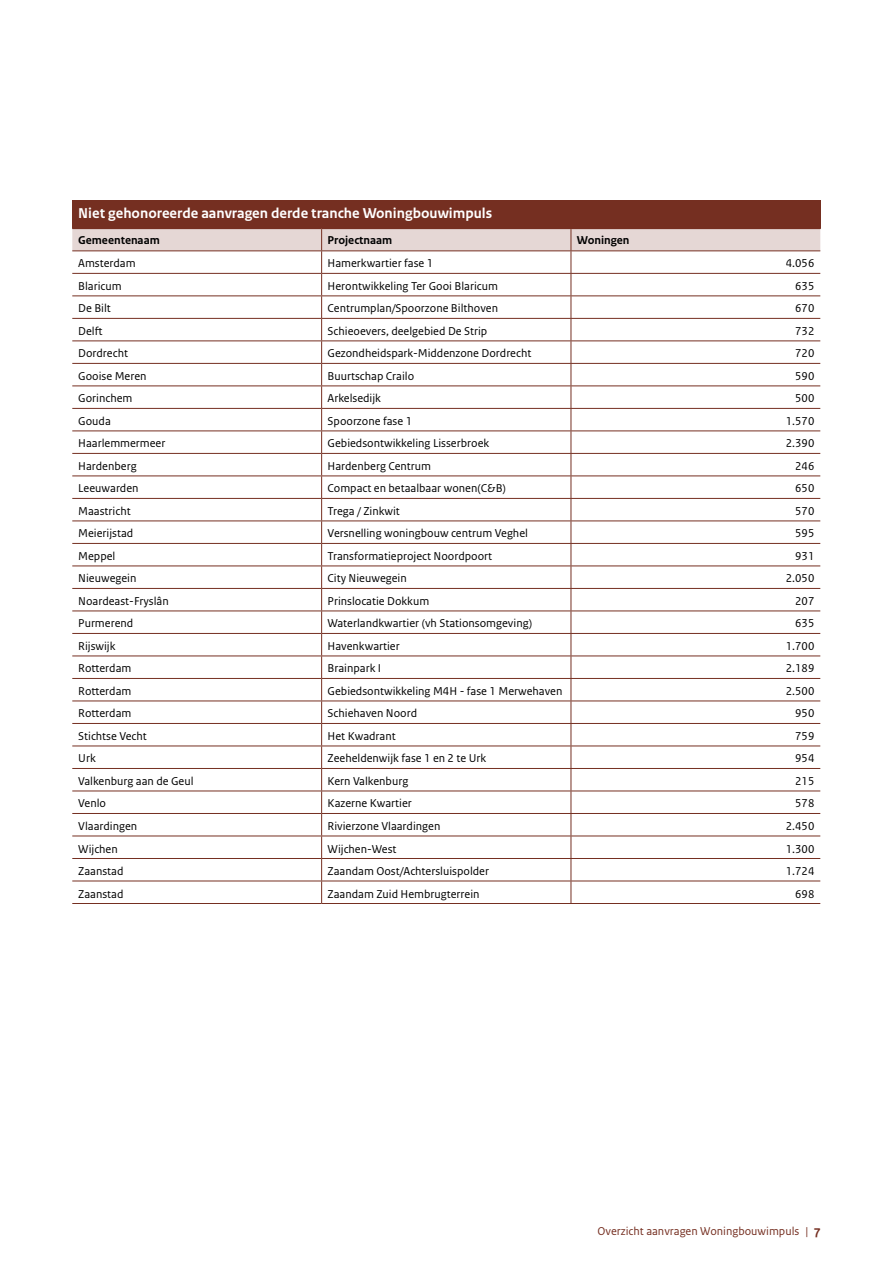
<style>
.page{position:relative;width:893px;height:1263px;background:#fff}
.page>*{position:absolute;margin:0;border:0;box-sizing:border-box;transform-origin:0 0}
._30_RO_Tabel_Kop{font:700 15px "Rijksoverheid Sans Text";color:#fff}
._32_RO_Tabel_Broodte{font:12px "Rijksoverheid Sans Text";color:#000}
.t1{font:12px "Rijksoverheid Sans Text";color:#752f21}
._32_RO_Tabel_Broodte-2{font:700 12px "Rijksoverheid Sans Text";color:#000}
.s1{font-weight:700;font-size:13.5px}
</style>
<div class="page">
<div style="left:72px;top:200px;width:748px;height:28px;background:#752f21"></div>
<svg style="left:72px;top:229px;width:748px;height:674px"></svg>
<hr style="left:72px;top:250px;width:250px;height:1px;background:#752f21">
<hr style="left:322px;top:250px;width:249px;height:1px;background:#752f21">
<hr style="left:571px;top:250px;width:249px;height:1px;background:#752f21">
<hr style="left:72px;top:903px;width:250px;height:1px;background:#752f21">
<hr style="left:322px;top:903px;width:249px;height:1px;background:#752f21">
<hr style="left:571px;top:903px;width:249px;height:1px;background:#752f21">
<hr style="left:72px;top:228px;width:250px;height:1px;background:#752f21">
<hr style="left:322px;top:228px;width:249px;height:1px;background:#752f21">
<hr style="left:571px;top:228px;width:249px;height:1px;background:#752f21">
<p class="_30_RO_Tabel_Kop" style="left:78px;top:205px;width:415px">Niet gehonoreerde aanvragen derde tranche Woningbouwimpuls</p>
<p class="_32_RO_Tabel_Broodte-2" style="left:78px;top:233px;width:83px">Gemeentenaam</p>
<p class="_32_RO_Tabel_Broodte-2" style="left:328px;top:233px;width:66px">Projectnaam</p>
<p class="_32_RO_Tabel_Broodte-2" style="left:577px;top:233px;width:54px">Woningen</p>
<p class="_32_RO_Tabel_Broodte" style="left:78px;top:257px;width:59px">Amsterdam</p>
<p class="_32_RO_Tabel_Broodte" style="left:328px;top:257px;width:107px">Hamerkwartier fase 1</p>
<p class="_32_RO_Tabel_Broodte" style="left:786px;top:257px;width:30px">4.056</p>
<p class="_32_RO_Tabel_Broodte" style="left:78px;top:279px;width:45px">Blaricum</p>
<p class="_32_RO_Tabel_Broodte" style="left:328px;top:279px;width:172px">Herontwikkeling Ter Gooi Blaricum</p>
<p class="_32_RO_Tabel_Broodte" style="left:795px;top:279px;width:21px">635</p>
<p class="_32_RO_Tabel_Broodte" style="left:78px;top:302px;width:34px">De Bilt</p>
<p class="_32_RO_Tabel_Broodte" style="left:328px;top:302px;width:172px">Centrumplan/Spoorzone Bilthoven</p>
<p class="_32_RO_Tabel_Broodte" style="left:795px;top:302px;width:21px">670</p>
<p class="_32_RO_Tabel_Broodte" style="left:78px;top:324px;width:26px">Delft</p>
<p class="_32_RO_Tabel_Broodte" style="left:328px;top:324px;width:161px">Schieoevers, deelgebied De Strip</p>
<p class="_32_RO_Tabel_Broodte" style="left:795px;top:324px;width:21px">732</p>
<p class="_32_RO_Tabel_Broodte" style="left:78px;top:347px;width:51px">Dordrecht</p>
<p class="_32_RO_Tabel_Broodte" style="left:328px;top:347px;width:205px">Gezondheidspark-Middenzone Dordrecht</p>
<p class="_32_RO_Tabel_Broodte" style="left:795px;top:347px;width:21px">720</p>
<p class="_32_RO_Tabel_Broodte" style="left:78px;top:369px;width:70px">Gooise Meren</p>
<p class="_32_RO_Tabel_Broodte" style="left:328px;top:369px;width:88px">Buurtschap Crailo</p>
<p class="_32_RO_Tabel_Broodte" style="left:795px;top:369px;width:21px">590</p>
<p class="_32_RO_Tabel_Broodte" style="left:78px;top:392px;width:56px">Gorinchem</p>
<p class="_32_RO_Tabel_Broodte" style="left:328px;top:392px;width:55px">Arkelsedijk</p>
<p class="_32_RO_Tabel_Broodte" style="left:795px;top:392px;width:21px">500</p>
<p class="_32_RO_Tabel_Broodte" style="left:78px;top:414px;width:34px">Gouda</p>
<p class="_32_RO_Tabel_Broodte" style="left:328px;top:414px;width:86px">Spoorzone fase 1</p>
<p class="_32_RO_Tabel_Broodte" style="left:786px;top:414px;width:30px">1.570</p>
<p class="_32_RO_Tabel_Broodte" style="left:78px;top:437px;width:89px">Haarlemmermeer</p>
<p class="_32_RO_Tabel_Broodte" style="left:328px;top:437px;width:163px">Gebiedsontwikkeling Lisserbroek</p>
<p class="_32_RO_Tabel_Broodte" style="left:786px;top:437px;width:30px">2.390</p>
<p class="_32_RO_Tabel_Broodte" style="left:78px;top:459px;width:60px">Hardenberg</p>
<p class="_32_RO_Tabel_Broodte" style="left:328px;top:459px;width:105px">Hardenberg Centrum</p>
<p class="_32_RO_Tabel_Broodte" style="left:795px;top:459px;width:21px">246</p>
<p class="_32_RO_Tabel_Broodte" style="left:78px;top:482px;width:62px">Leeuwarden</p>
<p class="_32_RO_Tabel_Broodte" style="left:328px;top:482px;width:180px">Compact en betaalbaar wonen(C&amp;B)</p>
<p class="_32_RO_Tabel_Broodte" style="left:795px;top:482px;width:21px">650</p>
<p class="_32_RO_Tabel_Broodte" style="left:78px;top:504px;width:54px">Maastricht</p>
<p class="_32_RO_Tabel_Broodte" style="left:328px;top:504px;width:74px">Trega / Zinkwit</p>
<p class="_32_RO_Tabel_Broodte" style="left:795px;top:504px;width:21px">570</p>
<p class="_32_RO_Tabel_Broodte" style="left:78px;top:527px;width:57px">Meierijstad</p>
<p class="_32_RO_Tabel_Broodte" style="left:328px;top:527px;width:202px">Versnelling woningbouw centrum Veghel</p>
<p class="_32_RO_Tabel_Broodte" style="left:795px;top:527px;width:21px">595</p>
<p class="_32_RO_Tabel_Broodte" style="left:78px;top:549px;width:39px">Meppel</p>
<p class="_32_RO_Tabel_Broodte" style="left:328px;top:549px;width:166px">Transformatieproject Noordpoort</p>
<p class="_32_RO_Tabel_Broodte" style="left:795px;top:549px;width:21px">931</p>
<p class="_32_RO_Tabel_Broodte" style="left:78px;top:572px;width:60px">Nieuwegein</p>
<p class="_32_RO_Tabel_Broodte" style="left:328px;top:572px;width:81px">City Nieuwegein</p>
<p class="_32_RO_Tabel_Broodte" style="left:786px;top:572px;width:30px">2.050</p>
<p class="_32_RO_Tabel_Broodte" style="left:78px;top:594px;width:92px">Noardeast-Fryslân</p>
<p class="_32_RO_Tabel_Broodte" style="left:328px;top:594px;width:103px">Prinslocatie Dokkum</p>
<p class="_32_RO_Tabel_Broodte" style="left:795px;top:594px;width:21px">207</p>
<p class="_32_RO_Tabel_Broodte" style="left:78px;top:617px;width:57px">Purmerend</p>
<p class="_32_RO_Tabel_Broodte" style="left:328px;top:617px;width:206px">Waterlandkwartier (vh Stationsomgeving)</p>
<p class="_32_RO_Tabel_Broodte" style="left:795px;top:617px;width:21px">635</p>
<p class="_32_RO_Tabel_Broodte" style="left:78px;top:639px;width:39px">Rijswijk</p>
<p class="_32_RO_Tabel_Broodte" style="left:328px;top:639px;width:74px">Havenkwartier</p>
<p class="_32_RO_Tabel_Broodte" style="left:786px;top:639px;width:30px">1.700</p>
<p class="_32_RO_Tabel_Broodte" style="left:78px;top:662px;width:55px">Rotterdam</p>
<p class="_32_RO_Tabel_Broodte" style="left:328px;top:662px;width:55px">Brainpark I</p>
<p class="_32_RO_Tabel_Broodte" style="left:786px;top:662px;width:30px">2.189</p>
<p class="_32_RO_Tabel_Broodte" style="left:78px;top:684px;width:55px">Rotterdam</p>
<p class="_32_RO_Tabel_Broodte" style="left:328px;top:684px;width:236px">Gebiedsontwikkeling M4H - fase 1 Merwehaven</p>
<p class="_32_RO_Tabel_Broodte" style="left:786px;top:684px;width:30px">2.500</p>
<p class="_32_RO_Tabel_Broodte" style="left:78px;top:707px;width:55px">Rotterdam</p>
<p class="_32_RO_Tabel_Broodte" style="left:328px;top:707px;width:91px">Schiehaven Noord</p>
<p class="_32_RO_Tabel_Broodte" style="left:795px;top:707px;width:21px">950</p>
<p class="_32_RO_Tabel_Broodte" style="left:78px;top:729px;width:70px">Stichtse Vecht</p>
<p class="_32_RO_Tabel_Broodte" style="left:328px;top:729px;width:70px">Het Kwadrant</p>
<p class="_32_RO_Tabel_Broodte" style="left:795px;top:729px;width:21px">759</p>
<p class="_32_RO_Tabel_Broodte" style="left:78px;top:752px;width:19px">Urk</p>
<p class="_32_RO_Tabel_Broodte" style="left:328px;top:752px;width:160px">Zeeheldenwijk fase 1 en 2 te Urk</p>
<p class="_32_RO_Tabel_Broodte" style="left:795px;top:752px;width:21px">954</p>
<p class="_32_RO_Tabel_Broodte" style="left:78px;top:774px;width:117px">Valkenburg aan de Geul</p>
<p class="_32_RO_Tabel_Broodte" style="left:328px;top:774px;width:82px">Kern Valkenburg</p>
<p class="_32_RO_Tabel_Broodte" style="left:795px;top:774px;width:21px">215</p>
<p class="_32_RO_Tabel_Broodte" style="left:78px;top:797px;width:29px">Venlo</p>
<p class="_32_RO_Tabel_Broodte" style="left:328px;top:797px;width:86px">Kazerne Kwartier</p>
<p class="_32_RO_Tabel_Broodte" style="left:795px;top:797px;width:21px">578</p>
<p class="_32_RO_Tabel_Broodte" style="left:78px;top:819px;width:60px">Vlaardingen</p>
<p class="_32_RO_Tabel_Broodte" style="left:328px;top:819px;width:114px">Rivierzone Vlaardingen</p>
<p class="_32_RO_Tabel_Broodte" style="left:786px;top:819px;width:30px">2.450</p>
<p class="_32_RO_Tabel_Broodte" style="left:78px;top:842px;width:41px">Wijchen</p>
<p class="_32_RO_Tabel_Broodte" style="left:328px;top:842px;width:70px">Wijchen-West</p>
<p class="_32_RO_Tabel_Broodte" style="left:786px;top:842px;width:30px">1.300</p>
<p class="_32_RO_Tabel_Broodte" style="left:78px;top:864px;width:47px">Zaanstad</p>
<p class="_32_RO_Tabel_Broodte" style="left:328px;top:864px;width:163px">Zaandam Oost/Achtersluispolder</p>
<p class="_32_RO_Tabel_Broodte" style="left:786px;top:864px;width:30px">1.724</p>
<p class="_32_RO_Tabel_Broodte" style="left:78px;top:887px;width:47px">Zaanstad</p>
<p class="_32_RO_Tabel_Broodte" style="left:328px;top:887px;width:153px">Zaandam Zuid Hembrugterrein</p>
<p class="_32_RO_Tabel_Broodte" style="left:795px;top:887px;width:21px">698</p>
<p class="t1" style="left:598px;top:1224px;width:225px">Overzicht aanvragen Woningbouwimpuls | <span class="s1">7</span></p>
</div>
